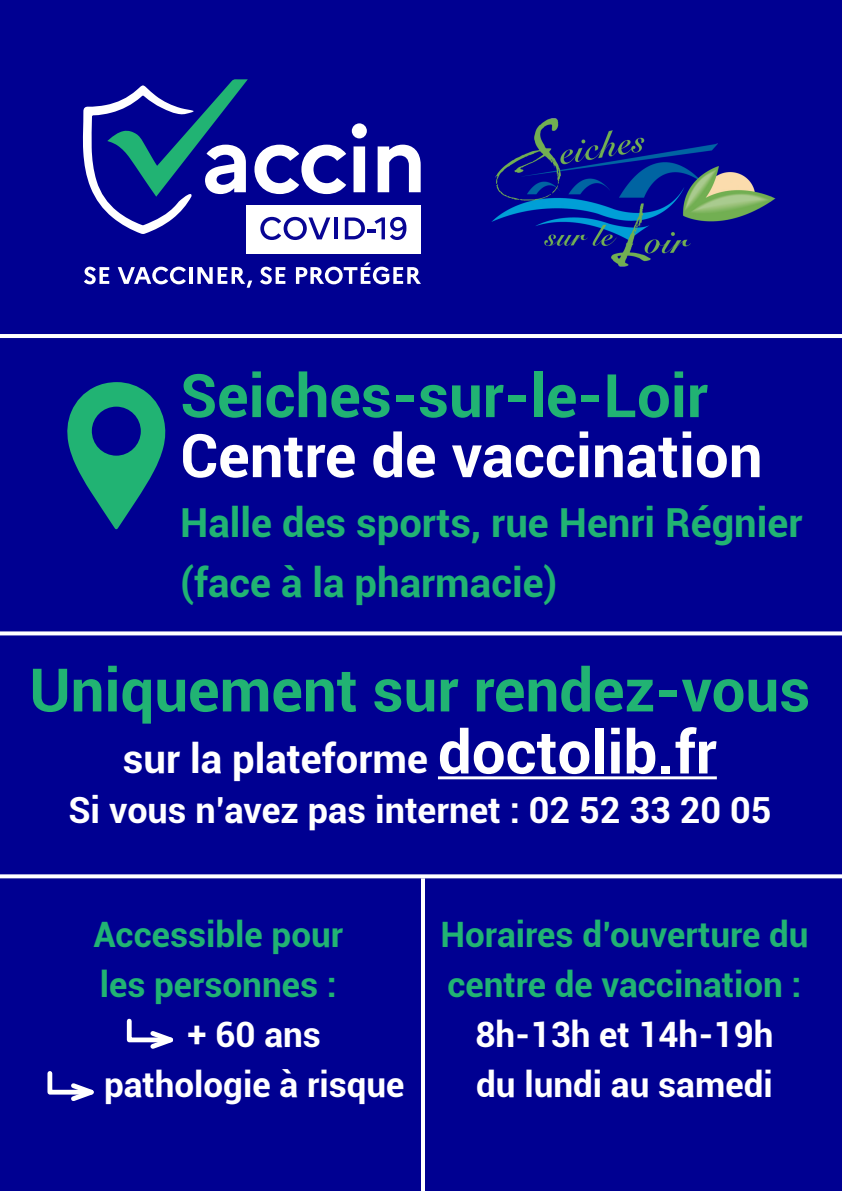
<style>
.page{position:relative;width:842px;height:1191px;background:#000091}
.page>*{position:absolute;margin:0;border:0;box-sizing:border-box;transform-origin:0 0}
.t1{font:700 60px "Roboto";color:#21b373}
.t2{font:700 60px "Roboto";color:#fff}
.t3{font:700 40px "Roboto";color:#21b373}
.t4{font:700 40px "Roboto";color:#fff}
.t5{font:700 36px "Roboto";color:#fff}
.t6{font:700 35px/50px "Roboto";color:#21b373}
.t7{font:700 35px "Roboto";color:#fff}
.s1{font-size:60px}
</style>
<div class="page">
<svg style="left:84px;top:267px;width:25px;height:17px"></svg>
<svg style="left:118px;top:267px;width:68px;height:17px"></svg>
<hr style="left:189px;top:267px;width:3px;height:17px;background:#fff">
<svg style="left:197px;top:267px;width:55px;height:21px"></svg>
<svg style="left:260px;top:267px;width:25px;height:17px"></svg>
<svg style="left:296px;top:262px;width:125px;height:22px"></svg>
<svg style="left:254px;top:145px;width:92px;height:49px"></svg>
<svg style="left:352px;top:123px;width:15px;height:69px"></svg>
<svg style="left:378px;top:145px;width:43px;height:47px"></svg>
<svg style="left:82px;top:79px;width:166px;height:155px"></svg>
<div style="left:246px;top:205px;width:175px;height:48px;background:#fff"></div>
<svg style="left:260px;top:217px;width:70px;height:23px"></svg>
<hr style="left:334px;top:217px;width:4px;height:22px;background:#080594">
<svg style="left:345px;top:217px;width:61px;height:23px"></svg>
<svg style="left:67px;top:382px;width:99px;height:147px"></svg>
<img style="left:491px;top:118px;width:285px;height:149px">
<hr style="left:438px;top:776px;width:279px;height:3px;background:#fff">
<svg style="left:126px;top:1018px;width:47px;height:31px"></svg>
<svg style="left:47px;top:1071px;width:47px;height:30px"></svg>
<hr style="left:0;top:334px;width:842px;height:4px;background:#fff">
<svg style="left:0;top:631px;width:842px;height:4px;background:#e3e3f2"></svg>
<svg style="left:0;top:874px;width:842px;height:4px;background:#e8e8f5"></svg>
<hr style="left:421px;top:878px;width:4px;height:313px;background:#fff">
<p class="t1" style="left:180px;top:353px;width:529px">Seiches-sur-le-Loir</p>
<p class="t2" style="left:180px;top:413px;width:584px">Centre de vaccination</p>
<p class="t3" style="left:180px;top:495px;width:624px">Halle des sports, rue Henri Régnier</p>
<p class="t3" style="left:180px;top:555px;width:379px">(face à la pharmacie)</p>
<p class="t1" style="left:29px;top:648px;width:782px">Uniquement sur rendez-vous</p>
<p class="t4" style="left:123px;top:731px;width:595px">sur la plateforme <span class="s1">doctolib.fr</span></p>
<p class="t5" style="left:68px;top:785px;width:704px">Si vous n’avez pas internet : 02 52 33 20 05</p>
<p class="t6" style="left:93px;top:908px;width:251px">Accessible pour les personnes :</p>
<p class="t7" style="left:188px;top:1010px;width:135px">+ 60 ans</p>
<p class="t7" style="left:104px;top:1060px;width:302px">pathologie à risque</p>
<p class="t6" style="left:440px;top:908px;width:370px">Horaires d’ouverture du centre de vaccination :</p>
<p class="t7" style="left:475px;top:1010px;width:300px">8h-13h et 14h-19h</p>
<p class="t7" style="left:476px;top:1060px;width:298px">du lundi au samedi</p>
</div>
